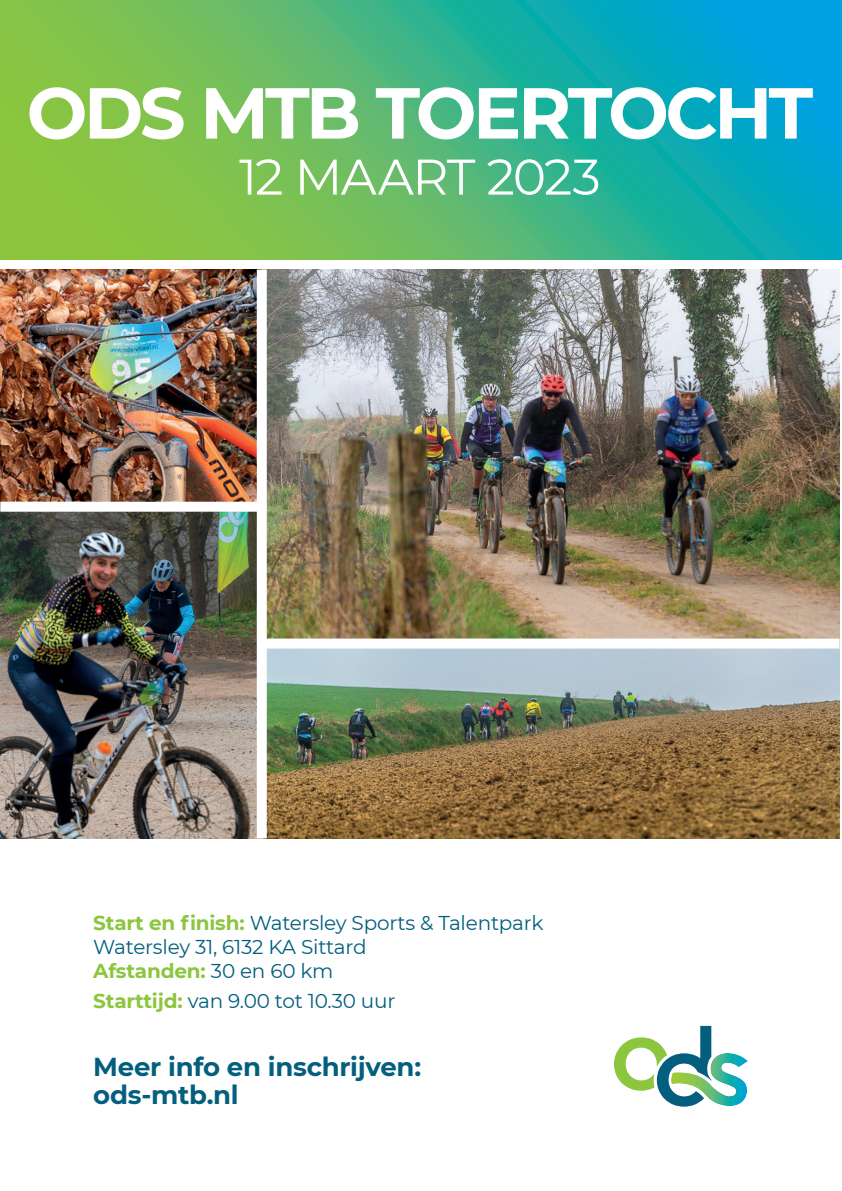
<style>
.page{position:relative;width:842px;height:1191px;background:#fff}
.page>*{position:absolute;margin:0;border:0;box-sizing:border-box;transform-origin:0 0}
.t1{font:700 72px "Montserrat";letter-spacing:-.05em;color:#fff}
.t2{font:50px "Montserrat";letter-spacing:-.035em;color:#fff}
.t3{font:700 26px/28px "Montserrat";letter-spacing:-.01em;color:#045f7e}
.t4{font:20px/24px "Montserrat";letter-spacing:-.01em;color:#045f7e}
.s1{font-weight:700;color:#8bc63e}
</style>
<div class="page">
<svg style="left:0;top:0;width:842px;height:259px;background:#49b67f"></svg>
<svg style="left:614px;top:1026px;width:134px;height:80px"></svg>
<img style="left:267px;top:269px;width:572px;height:569px">
<img style="left:0;top:269px;width:257px;height:233px">
<img style="left:0;top:512px;width:257px;height:326px">
<div style="left:260px;top:638px;width:579px;height:10px;background:#fff"></div>
<h1 class="t1" style="left:27px;top:72px;width:788px">ODS MTB TOERTOCHT</h1>
<h2 class="t2" style="left:239px;top:157px;width:363px">12 MAART 2023</h2>
<p class="t4" style="left:93px;top:912px;width:452px"><span class="s1">Start en finish:</span> Watersley Sports &amp; Talentpark<br>Watersley 31, 6132 KA Sittard<br><span class="s1">Afstanden:</span> 30 en 60 km</p>
<p class="t4" style="left:93px;top:990px;width:304px"><span class="s1">Starttijd:</span> van 9.00 tot 10.30 uur</p>
<h3 class="t3" style="left:93px;top:1051px;width:329px">Meer info en inschrijven: ods-mtb.nl</h3>
</div>
